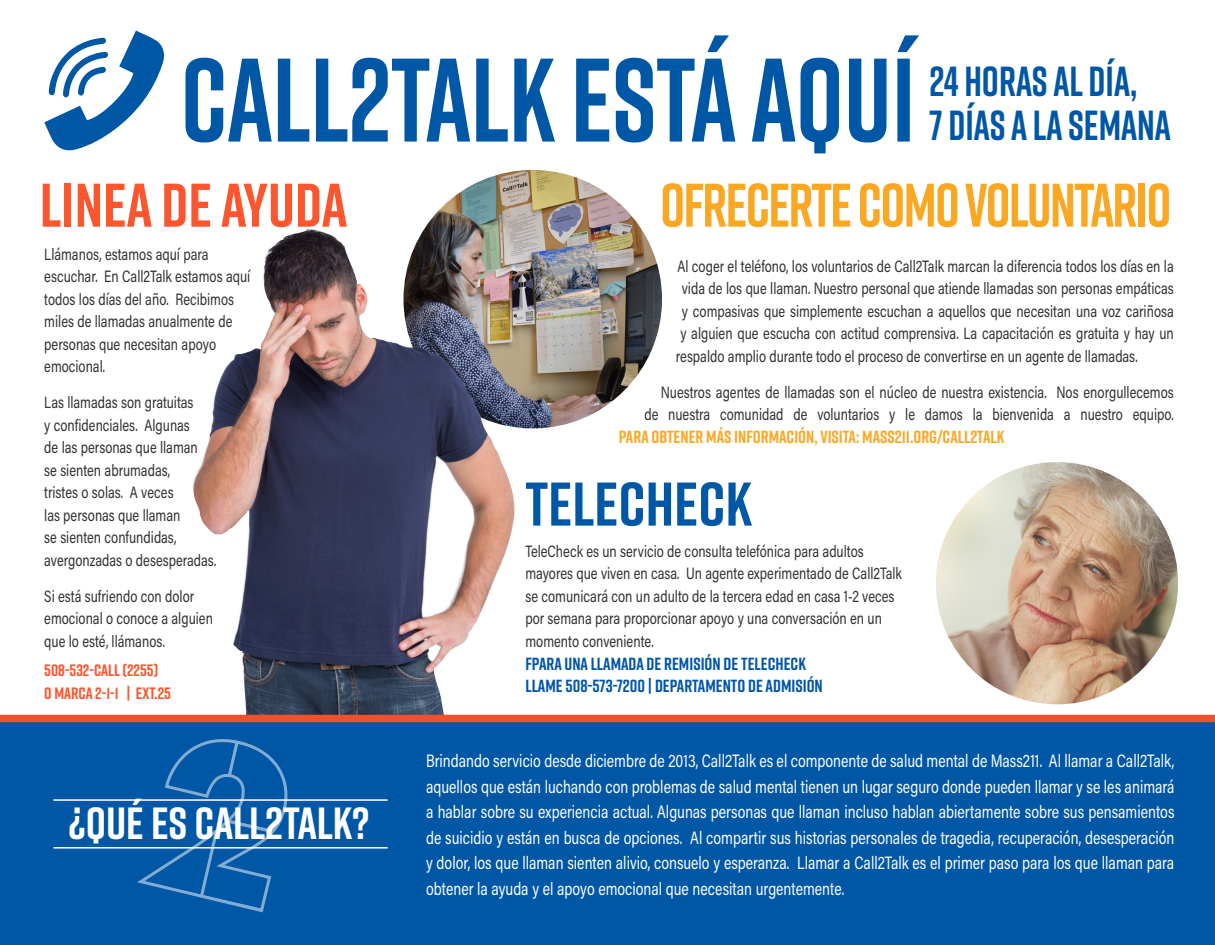
<style>
.page{position:relative;width:1215px;height:945px;background:#fff}
.page>*{position:absolute;margin:0;border:0;box-sizing:border-box;transform-origin:0 0}
.t1{font:700 118.5px "Rift";color:#0057a6;scale:.9 1}
.t2{font:700 61.5px "Rift";letter-spacing:-.03em;color:#faa823;scale:.9 1}
.t3{font:700 61.5px "Rift";color:#fd552e}
.t4{font:700 61.5px "Rift";color:#0057a6}
.t5{font:700 45px "Rift";color:#fff}
.t6{font:700 42px/43.5px "Rift";color:#0057a6;scale:.9 1}
.t7{font:18px/25.5px "Acumin Pro Semi Cond";color:#fff;text-align:justify;scale:.82 1}
.t8{font:700 17.55px/22.6px "Rift";color:#0155a7}
.t9{font:700 17.55px "Rift";color:#faa823}
.t10{font:16.5px/22.5px "Acumin Pro Semi Cond";color:#312f30;scale:.82 1}
.t11{font:700 16.5px/22.5px "Rift";color:#fd552e}
</style>
<div class="page">
<img style="left:404px;top:170px;width:258px;height:258px;border-radius:129px">
<img style="left:190px;top:228px;width:342px;height:487px">
<div style="left:0;top:719px;width:1215px;height:226px;background:#0057a6"></div>
<svg style="left:137px;top:739px;width:151px;height:174px"></svg>
<div style="left:0;top:715px;width:1215px;height:7px;background:#f04f30"></div>
<hr style="left:53px;top:799px;width:335px;height:2px;background:#fff">
<hr style="left:53px;top:847px;width:335px;height:2px;background:#fff">
<img style="left:936px;top:462px;width:242px;height:242px;border-radius:121px">
<svg style="left:44px;top:31px;width:120px;height:120px"></svg>
<p class="t1" style="left:181px;top:15px;width:818px">CALL2TALK ESTÁ AQUÍ</p>
<p class="t6" style="left:929px;top:59px;width:270px">24 HORAS AL DÍA,<br>7 DÍAS A LA SEMANA</p>
<p class="t3" style="left:40px;top:161px;width:309px">LINEA DE AYUDA</p>
<p class="t10" style="left:44px;top:242px;width:253px">Llámanos, estamos aquí para escuchar. En Call2Talk estamos aquí todos los días del año. Recibimos miles de llamadas anualmente de personas que necesitan apoyo emocional.</p>
<p class="t10" style="left:44px;top:391px;width:211px">Las llamadas son gratuitas<br>y confidenciales. Algunas<br>de las personas que llaman<br>se sienten abrumadas,<br>tristes o solas. A veces<br>las personas que llaman<br>se sienten confundidas, avergonzadas o desesperadas.</p>
<p class="t10" style="left:44px;top:584px;width:207px">Si está sufriendo con dolor emocional o conoce a alguien que lo esté, llámanos.</p>
<p class="t11" style="left:44px;top:659px;width:128px">508-532-CALL (2255)<br>O MARCA 2-1-1 | EXT.25</p>
<p class="t5" style="left:68px;top:791px;width:303px">¿QUÉ ES CALL2TALK?</p>
<p class="t2" style="left:660px;top:161px;width:570px">OFRECERTE COMO VOLUNTARIO</p>
<p class="t10" style="left:677px;top:254px;width:607px">Al coger el teléfono, los voluntarios de Call2Talk marcan la diferencia todos los días en la</p>
<p class="t10" style="left:682px;top:277px;width:601px">vida de los que llaman. Nuestro personal que atiende llamadas son personas empáticas</p>
<p class="t10" style="left:682px;top:299px;width:602px">y compasivas que simplemente escuchan a aquellos que necesitan una voz cariñosa</p>
<p class="t10" style="left:680px;top:322px;width:603px">y alguien que escucha con actitud comprensiva. La capacitación es gratuita y hay un</p>
<p class="t10" style="left:676px;top:344px;width:565px">respaldo amplio durante todo el proceso de convertirse en un agente de llamadas.</p>
<p class="t10" style="left:644px;top:380px;width:647px;text-align:right">Nuestros agentes de llamadas son el núcleo de nuestra existencia. Nos enorgullecemos de nuestra comunidad de voluntarios y le damos la bienvenida a nuestro equipo.</p>
<p class="t9" style="left:619px;top:424px;width:387px">PARA OBTENER MÁS INFORMACIÓN, VISITA: MASS211.ORG/CALL2TALK</p>
<p class="t4" style="left:525px;top:460px;width:228px">TELECHECK</p>
<p class="t10" style="left:525px;top:539px;width:461px">TeleCheck es un servicio de consulta telefónica para adultos mayores que viven en casa. Un agente experimentado de Call2Talk se comunicará con un adulto de la tercera edad en casa 1-2 veces por semana para proporcionar apoyo y una conversación en un momento conveniente.</p>
<p class="t8" style="left:525px;top:652px;width:299px">FPARA UNA LLAMADA DE REMISIÓN DE TELECHECK<br>LLAME 508-573-7200 | DEPARTAMENTO DE ADMISIÓN</p>
<p class="t7" style="left:426px;top:747px;width:914px">Brindando servicio desde diciembre de 2013, Call2Talk es el componente de salud mental de Mass211. Al llamar a Call2Talk, aquellos que están luchando con problemas de salud mental tienen un lugar seguro donde pueden llamar y se les animará a hablar sobre su experiencia actual. Algunas personas que llaman incluso hablan abiertamente sobre sus pensamientos de suicidio y están en busca de opciones. Al compartir sus historias personales de tragedia, recuperación, desesperación y dolor, los que llaman sienten alivio, consuelo y esperanza. Llamar a Call2Talk es el primer paso para los que llaman para obtener la ayuda y el apoyo emocional que necesitan urgentemente.</p>
</div>
